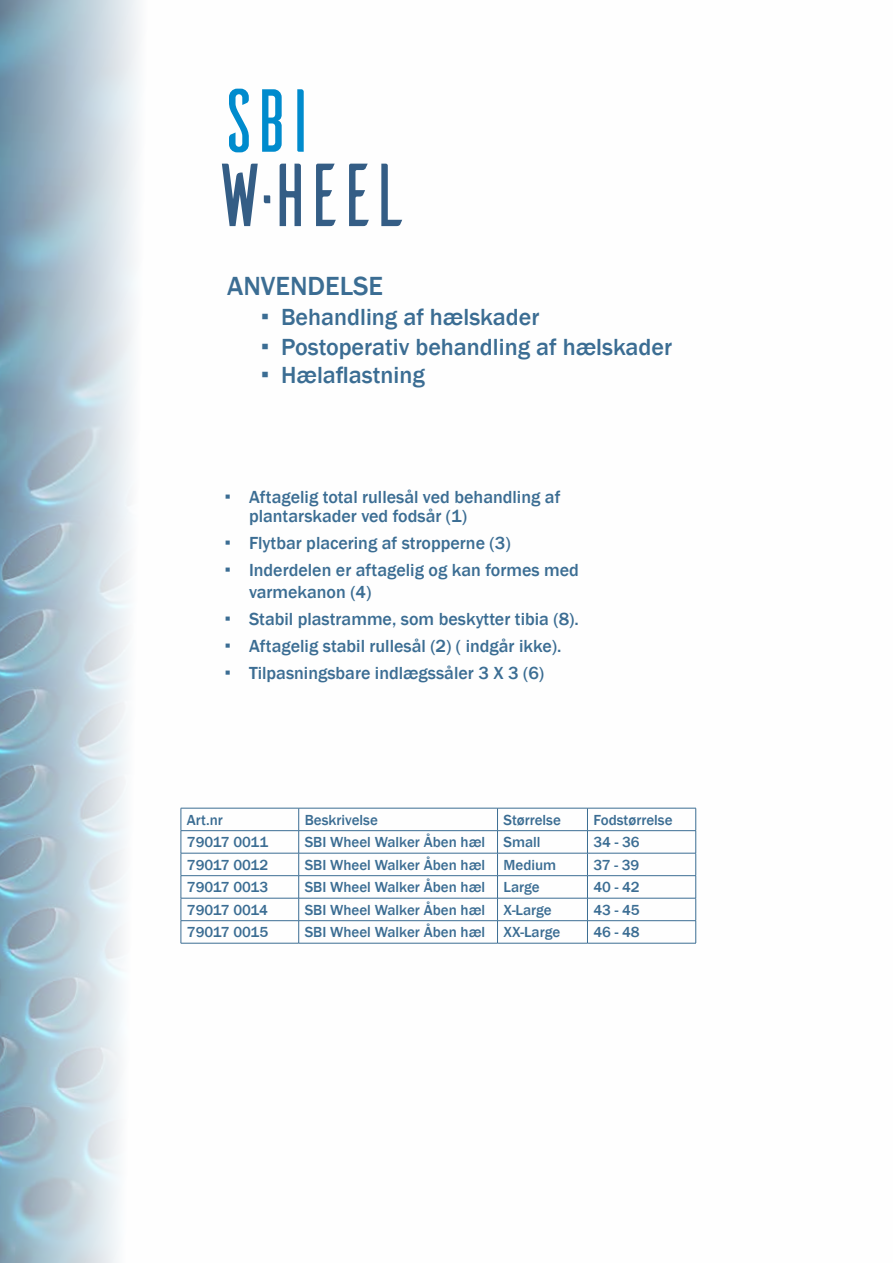
<style>
.page{position:relative;width:893px;height:1263px;background:#fff}
.page>*{position:absolute;margin:0;border:0;box-sizing:border-box;transform-origin:0 0}
.t1{font:89.25px "Ailerons";color:#345d85}
.t2{font:89.25px "Ailerons";color:#008bcd}
.t3{font:500 27px "Franklin Gothic";color:#3b6d93}
.t4{font:500 24px "Franklin Gothic";color:#3b6d93}
.t5{font:500 18px/19.5px "Franklin Gothic";color:#3b6d93}
.t6{font:500 15px "Franklin Gothic";color:#3b6d93}
.s1{font-family:"Akzidenz Grotesk BQ";font-weight:400}
</style>
<div class="page">
<img style="left:0;top:0;width:697px;height:1263px">
<hr style="left:181px;top:808px;width:118px;height:1px;background:#3b6d93">
<hr style="left:299px;top:808px;width:198px;height:1px;background:#3b6d93">
<hr style="left:497px;top:808px;width:90px;height:1px;background:#3b6d93">
<hr style="left:587px;top:808px;width:109px;height:1px;background:#3b6d93">
<hr style="left:181px;top:830px;width:118px;height:1px;background:#3b6d93">
<hr style="left:299px;top:830px;width:198px;height:1px;background:#3b6d93">
<hr style="left:497px;top:830px;width:90px;height:1px;background:#3b6d93">
<hr style="left:587px;top:830px;width:109px;height:1px;background:#3b6d93">
<hr style="left:181px;top:853px;width:118px;height:1px;background:#3b6d93">
<hr style="left:299px;top:853px;width:198px;height:1px;background:#3b6d93">
<hr style="left:497px;top:853px;width:90px;height:1px;background:#3b6d93">
<hr style="left:587px;top:853px;width:109px;height:1px;background:#3b6d93">
<hr style="left:181px;top:875px;width:118px;height:1px;background:#3b6d93">
<hr style="left:299px;top:875px;width:198px;height:1px;background:#3b6d93">
<hr style="left:497px;top:875px;width:90px;height:1px;background:#3b6d93">
<hr style="left:587px;top:875px;width:109px;height:1px;background:#3b6d93">
<hr style="left:181px;top:898px;width:118px;height:1px;background:#3b6d93">
<hr style="left:299px;top:898px;width:198px;height:1px;background:#3b6d93">
<hr style="left:497px;top:898px;width:90px;height:1px;background:#3b6d93">
<hr style="left:587px;top:898px;width:109px;height:1px;background:#3b6d93">
<hr style="left:181px;top:920px;width:118px;height:1px;background:#3b6d93">
<svg style="left:181px;top:808px;width:1px;height:135px"></svg>
<hr style="left:299px;top:920px;width:198px;height:1px;background:#3b6d93">
<svg style="left:298px;top:808px;width:1px;height:135px"></svg>
<hr style="left:497px;top:920px;width:90px;height:1px;background:#3b6d93">
<svg style="left:497px;top:808px;width:1px;height:135px"></svg>
<hr style="left:587px;top:920px;width:109px;height:1px;background:#3b6d93">
<svg style="left:587px;top:808px;width:1px;height:135px"></svg>
<svg style="left:695px;top:808px;width:1px;height:135px"></svg>
<hr style="left:181px;top:943px;width:118px;height:1px;background:#3b6d93">
<hr style="left:299px;top:943px;width:198px;height:1px;background:#3b6d93">
<hr style="left:497px;top:943px;width:90px;height:1px;background:#3b6d93">
<hr style="left:587px;top:943px;width:109px;height:1px;background:#3b6d93">
<h1 class="t2" style="left:212px;top:78px;width:112px">SBi</h1>
<h1 class="t1" style="left:212px;top:152px;width:201px">W·heel</h1>
<h2 class="t3" style="left:227px;top:270px;width:158px">ANVENDELSE</h2>
<h3 class="t4" style="left:261px;top:302px;width:280px"><span class="s1">•</span> Behandling af hælskader</h3>
<h3 class="t4" style="left:261px;top:332px;width:412px"><span class="s1">•</span> Postoperativ behandling af hælskader</h3>
<h3 class="t4" style="left:261px;top:360px;width:165px"><span class="s1">•</span> Hælaflastning</h3>
<p class="t5" style="left:249px;top:487px;width:313px;text-indent:-24px"><span class="s1">•</span> Aftagelig total rullesål ved behandling af plantarskader ved fodsår (1)</p>
<p class="t5" style="left:225px;top:533px;width:287px"><span class="s1">•</span> Flytbar placering af stropperne (3)</p>
<p class="t5" style="left:249px;top:559px;width:331px;line-height:21.6px;text-indent:-24px"><span class="s1">•</span> Inderdelen er aftagelig og kan formes med varmekanon (4)</p>
<p class="t5" style="left:225px;top:609px;width:356px"><span class="s1">•</span> Stabil plastramme, som beskytter tibia (8).</p>
<p class="t5" style="left:225px;top:636px;width:338px"><span class="s1">•</span> Aftagelig stabil rullesål (2) ( indgår ikke).</p>
<p class="t5" style="left:225px;top:663px;width:321px"><span class="s1">•</span> Tilpasningsbare indlægssåler 3 X 3 (6)</p>
<p class="t6" style="left:187px;top:810px;width:37px">Art.nr</p>
<p class="t6" style="left:305px;top:810px;width:75px">Beskrivelse</p>
<p class="t6" style="left:503px;top:810px;width:59px">Størrelse</p>
<p class="t6" style="left:593px;top:810px;width:81px">Fodstørrelse</p>
<p class="t6" style="left:187px;top:833px;width:83px">79017 0011</p>
<p class="t6" style="left:305px;top:833px;width:237px">SBI Wheel Walker Åben hæl Small</p>
<p class="t6" style="left:593px;top:833px;width:48px">34 - 36</p>
<p class="t6" style="left:187px;top:855px;width:83px">79017 0012</p>
<p class="t6" style="left:305px;top:855px;width:253px">SBI Wheel Walker Åben hæl Medium</p>
<p class="t6" style="left:593px;top:855px;width:47px">37 - 39</p>
<p class="t6" style="left:187px;top:878px;width:83px">79017 0013</p>
<p class="t6" style="left:305px;top:878px;width:236px">SBI Wheel Walker Åben hæl Large</p>
<p class="t6" style="left:593px;top:878px;width:48px">40 - 42</p>
<p class="t6" style="left:187px;top:900px;width:83px">79017 0014</p>
<p class="t6" style="left:305px;top:900px;width:249px">SBI Wheel Walker Åben hæl X-Large</p>
<p class="t6" style="left:593px;top:900px;width:48px">43 - 45</p>
<p class="t6" style="left:187px;top:923px;width:83px">79017 0015</p>
<p class="t6" style="left:305px;top:923px;width:257px">SBI Wheel Walker Åben hæl XX-Large</p>
<p class="t6" style="left:593px;top:923px;width:48px">46 - 48</p>
</div>
